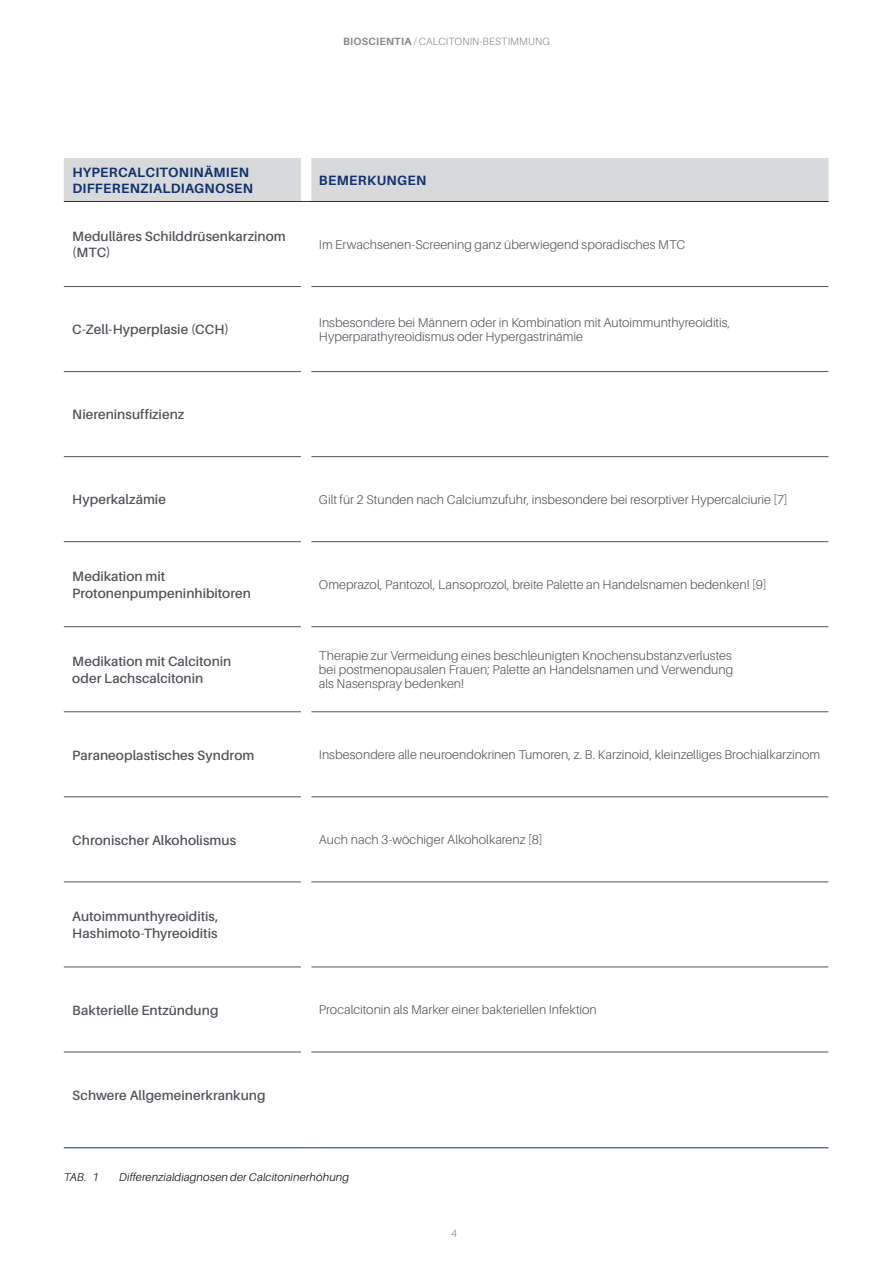
<style>
.page{position:relative;width:893px;height:1263px;background:#fff}
.page>*{position:absolute;margin:0;border:0;box-sizing:border-box;transform-origin:0 0}
.Tabelle_Spalte-Kategorie{font:600 13.5px/16.5px "Aileron";color:#50535a}
.Tabelle_Kopfzeile{font:700 13.5px/16.2px "Aileron";letter-spacing:.025em;color:#12326e}
.Tabelle_Body{font:300 12.75px/14.2px "Aileron";letter-spacing:.005em;color:#50535a}
.t1{font:italic 300 11.25px "Aileron";letter-spacing:.015em;color:#000}
.t2{font:300 10.5px "Aileron";letter-spacing:.01em;color:#86888c}
.s1{font-weight:700}
</style>
<div class="page">
<div style="left:64px;top:158px;width:765px;height:43px;background:#d8d9db"></div>
<div style="left:301px;top:158px;width:10px;height:43px;background:#fff"></div>
<hr style="left:311px;top:286px;width:518px;height:1px;background:#50535a">
<hr style="left:311px;top:371px;width:518px;height:1px;background:#50535a">
<hr style="left:311px;top:456px;width:518px;height:1px;background:#50535a">
<hr style="left:311px;top:541px;width:518px;height:1px;background:#50535a">
<hr style="left:311px;top:626px;width:518px;height:1px;background:#50535a">
<hr style="left:311px;top:711px;width:518px;height:1px;background:#50535a">
<hr style="left:311px;top:796px;width:518px;height:1px;background:#50535a">
<hr style="left:311px;top:881px;width:518px;height:1px;background:#50535a">
<hr style="left:311px;top:966px;width:518px;height:1px;background:#50535a">
<hr style="left:311px;top:1051px;width:518px;height:1px;background:#50535a">
<hr style="left:64px;top:1147px;width:242px;height:1px;background:#12326e">
<hr style="left:306px;top:1147px;width:523px;height:1px;background:#12326e">
<hr style="left:64px;top:201px;width:242px;height:1px;background:#12326e">
<hr style="left:306px;top:201px;width:523px;height:1px;background:#12326e">
<hr style="left:64px;top:286px;width:237px;height:1px;background:#50535a">
<hr style="left:64px;top:371px;width:237px;height:1px;background:#50535a">
<hr style="left:64px;top:456px;width:237px;height:1px;background:#50535a">
<hr style="left:64px;top:541px;width:237px;height:1px;background:#50535a">
<hr style="left:64px;top:626px;width:237px;height:1px;background:#50535a">
<hr style="left:64px;top:711px;width:237px;height:1px;background:#50535a">
<hr style="left:64px;top:796px;width:237px;height:1px;background:#50535a">
<hr style="left:64px;top:881px;width:237px;height:1px;background:#50535a">
<hr style="left:64px;top:966px;width:237px;height:1px;background:#50535a">
<hr style="left:64px;top:1051px;width:237px;height:1px;background:#50535a">
<p class="t2" style="left:343px;top:36px;width:208px"><span class="s1">BIOSCIENTIA</span> / Calcitonin-Bestimmung</p>
<p class="Tabelle_Kopfzeile" style="left:72px;top:164px;width:182px">HYPERCALCITONINÄMIEN<br>DIFFERENZIALDIAGNOSEN</p>
<p class="Tabelle_Kopfzeile" style="left:319px;top:172px;width:109px">BEMERKUNGEN</p>
<p class="Tabelle_Spalte-Kategorie" style="left:72px;top:228px;width:215px">Medulläres Schilddrüsenkarzinom (MTC)</p>
<p class="Tabelle_Body" style="left:319px;top:237px;width:368px">I m Erwachsenen-Screening ganz überwiegend sporadisches MTC</p>
<p class="Tabelle_Spalte-Kategorie" style="left:72px;top:321px;width:158px">C-Zell-Hyperplasie (CCH)</p>
<p class="Tabelle_Body" style="left:319px;top:315px;width:413px">I nsbesondere bei Männern oder in Kombination mit Autoimmunthyreoiditis,<br>Hyperparathyreoidismus oder Hypergastrinämie</p>
<p class="Tabelle_Spalte-Kategorie" style="left:72px;top:406px;width:114px">Niereninsuffizienz</p>
<p class="Tabelle_Spalte-Kategorie" style="left:72px;top:491px;width:95px">Hyperkalzämie</p>
<p class="Tabelle_Body" style="left:319px;top:493px;width:470px">Gilt für 2 Stunden nach Calciumzufuhr, insbesondere bei resorptiver Hypercalciurie [7]</p>
<p class="Tabelle_Spalte-Kategorie" style="left:72px;top:568px;width:180px">Medikation mit<br>Protonenpumpeninhibitoren</p>
<p class="Tabelle_Body" style="left:319px;top:578px;width:449px">Omeprazol, Pantozol, Lansoprozol, breite Palette an Handelsnamen bedenken! [9]</p>
<p class="Tabelle_Spalte-Kategorie" style="left:72px;top:653px;width:161px">Medikation mit Calcitonin oder Lachscalcitonin</p>
<p class="Tabelle_Body" style="left:319px;top:648px;width:416px;text-align:justify">Therapie zur Vermeidung eines beschleunigten Knochensubstanzverlustes bei postmenopausalen Frauen; Palette an Handelsnamen und Verwendung als Nasenspray bedenken!</p>
<p class="Tabelle_Spalte-Kategorie" style="left:72px;top:747px;width:184px">Paraneoplastisches Syndrom</p>
<p class="Tabelle_Body" style="left:319px;top:748px;width:503px">I nsbesondere alle neuroendokrinen Tumoren, z. B. Karzinoid, kleinzelliges Brochialkarzinom</p>
<p class="Tabelle_Spalte-Kategorie" style="left:72px;top:832px;width:165px">Chronischer Alkoholismus</p>
<p class="Tabelle_Body" style="left:319px;top:833px;width:225px">Auch nach 3-wöchiger Alkoholkarenz [8]</p>
<p class="Tabelle_Spalte-Kategorie" style="left:72px;top:908px;width:148px">Autoimmunthyreoiditis,</p>
<p class="Tabelle_Spalte-Kategorie" style="left:72px;top:925px;width:147px">Hashimoto-Thyreoiditis</p>
<p class="Tabelle_Spalte-Kategorie" style="left:72px;top:1002px;width:148px">Bakterielle Entzündung</p>
<p class="Tabelle_Body" style="left:319px;top:1003px;width:279px">Procalcitonin als M arker einer bakteriellen I nfektion</p>
<p class="Tabelle_Spalte-Kategorie" style="left:72px;top:1087px;width:195px">Schwere Allgemeinerkrankung</p>
<p class="t1" style="left:64px;top:1171px;width:36px">TAB. 1</p>
<p class="t1" style="left:119px;top:1171px;width:232px">Differenzialdiagnosen der Calcitoninerhöhung</p>
<p class="t2" style="left:451px;top:1228px;width:7px">4</p>
</div>
